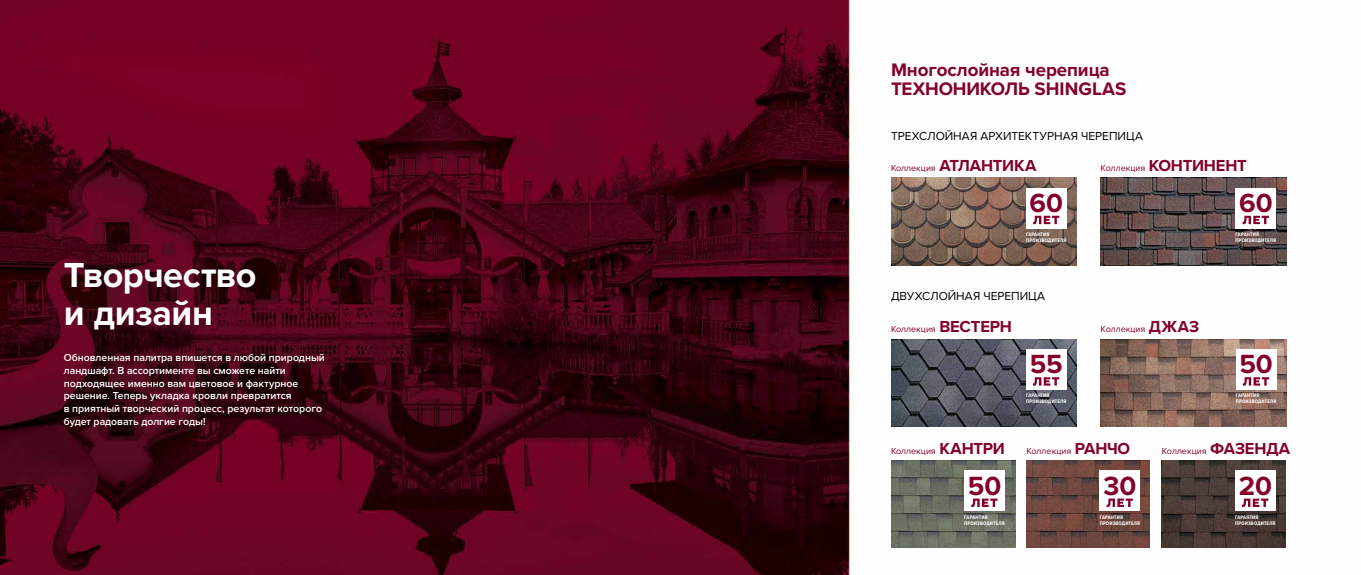
<style>
.page{position:relative;width:1361px;height:575px;background:#fff}
.page>*{position:absolute;margin:0;border:0;box-sizing:border-box;transform-origin:0 0}
.t1{font:700 36px/37.5px "Proxima Nova";letter-spacing:-.01em;color:#fff}
.t2{font:700 27.22px "Proxima Nova";color:#840029}
.t3{font:700 18.75px/19.5px "Proxima Nova";letter-spacing:-.005em;color:#840029}
.t4{font:12px "Proxima Nova";letter-spacing:-.005em;color:#000}
.t5{font:600 10.5px/12.6px "Proxima Nova";color:#fff}
.t6{font:9px "Proxima Nova";color:#840029}
.t7{font:700 5.25px/6px "Proxima Nova Cond";letter-spacing:.025em;color:#fff}
.s1{font-weight:700;font-size:16.5px}
</style>
<div class="page">
<img style="left:0;top:0;width:1287px;height:574px">
<img style="left:1100px;top:177px;width:186px;height:88px">
<img style="left:891px;top:177px;width:186px;height:88px">
<img style="left:891px;top:339px;width:186px;height:87px">
<img style="left:1100px;top:339px;width:186px;height:87px">
<div style="left:1235px;top:187px;width:41px;height:41px;background:#fff"></div>
<svg style="left:1242px;top:215px;width:27px;height:9px"></svg>
<div style="left:1026px;top:187px;width:40px;height:41px;background:#fff"></div>
<svg style="left:1033px;top:215px;width:26px;height:9px"></svg>
<div style="left:1026px;top:349px;width:40px;height:40px;background:#fff"></div>
<svg style="left:1033px;top:377px;width:26px;height:8px"></svg>
<div style="left:1235px;top:349px;width:41px;height:40px;background:#fff"></div>
<svg style="left:1242px;top:377px;width:27px;height:8px"></svg>
<img style="left:891px;top:460px;width:125px;height:87px">
<div style="left:964px;top:470px;width:41px;height:40px;background:#fff"></div>
<svg style="left:971px;top:498px;width:26px;height:8px"></svg>
<img style="left:1026px;top:460px;width:123px;height:87px">
<div style="left:1099px;top:470px;width:41px;height:40px;background:#fff"></div>
<svg style="left:1106px;top:498px;width:27px;height:8px"></svg>
<img style="left:1161px;top:460px;width:124px;height:87px">
<div style="left:1235px;top:470px;width:40px;height:40px;background:#fff"></div>
<svg style="left:1242px;top:498px;width:26px;height:8px"></svg>
<h1 class="t1" style="left:64px;top:257px;width:194px">Творчество и дизайн</h1>
<p class="t5" style="left:64px;top:351px;width:262px">Обновленная палитра впишется в любой природный ландшафт. В ассортименте вы сможете найти подходящее именно вам цветовое и фактурное решение. Теперь укладка кровли превратится<br>в приятный творческий процесс, результат которого будет радовать долгие годы!</p>
<h3 class="t3" style="left:891px;top:60px;width:237px">Многослойная черепица<br>ТЕХНОНИКОЛЬ SHINGLAS</h3>
<p class="t4" style="left:891px;top:128px;width:142px">Трехслойная архитектур</p>
<p class="t4" style="left:1054px;top:128px;width:89px">ная черепица</p>
<p class="t6" style="left:891px;top:162px;width:147px">Коллекция <span class="s1">АТЛАНТИКА</span></p>
<p class="t6" style="left:1100px;top:162px;width:148px">Коллекция <span class="s1">КОНТИНЕНТ</span></p>
<h2 class="t2" style="left:1029px;top:186px;width:35px">60</h2>
<p class="t7" style="left:1026px;top:231px;width:42px">ГАРАНТИЯ<br>ПРОИЗВОДИТЕЛЯ</p>
<p class="t4" style="left:891px;top:289px;width:9px">дву</p>
<p class="t4" style="left:915px;top:289px;width:130px">хслойная черепи ца</p>
<p class="t6" style="left:891px;top:323px;width:122px">Коллекция <span class="s1">ВЕСТЕРН</span></p>
<p class="t6" style="left:1100px;top:323px;width:100px">Коллекция <span class="s1">ДЖАЗ</span></p>
<h2 class="t2" style="left:1029px;top:347px;width:35px">55</h2>
<p class="t7" style="left:1026px;top:392px;width:42px">ГАРАНТИЯ<br>ПРОИЗВОДИТЕЛЯ</p>
<h2 class="t2" style="left:1239px;top:186px;width:35px">60</h2>
<p class="t7" style="left:1235px;top:231px;width:42px">ГАРАНТИЯ<br>ПРОИЗВОДИТЕЛЯ</p>
<h2 class="t2" style="left:1239px;top:347px;width:35px">50</h2>
<p class="t7" style="left:1236px;top:392px;width:42px">ГАРАНТИЯ<br>ПРОИЗВОДИТЕЛЯ</p>
<p class="t6" style="left:891px;top:444px;width:115px">Коллекция <span class="s1">КАНТРИ</span></p>
<p class="t6" style="left:1026px;top:444px;width:105px">Коллекция <span class="s1">РАНЧО</span></p>
<p class="t6" style="left:1161px;top:444px;width:130px">Коллекция <span class="s1">ФАЗЕНДА</span></p>
<h2 class="t2" style="left:968px;top:469px;width:35px">50</h2>
<p class="t7" style="left:964px;top:513px;width:42px">ГАРАНТИЯ<br>ПРОИЗВОДИТЕЛЯ</p>
<h2 class="t2" style="left:1103px;top:469px;width:34px">30</h2>
<p class="t7" style="left:1099px;top:513px;width:42px">ГАРАНТИЯ<br>ПРОИЗВОДИТЕЛЯ</p>
<h2 class="t2" style="left:1238px;top:469px;width:35px">20</h2>
<p class="t7" style="left:1235px;top:513px;width:42px">ГАРАНТИЯ<br>ПРОИЗВОДИТЕЛЯ</p>
</div>
